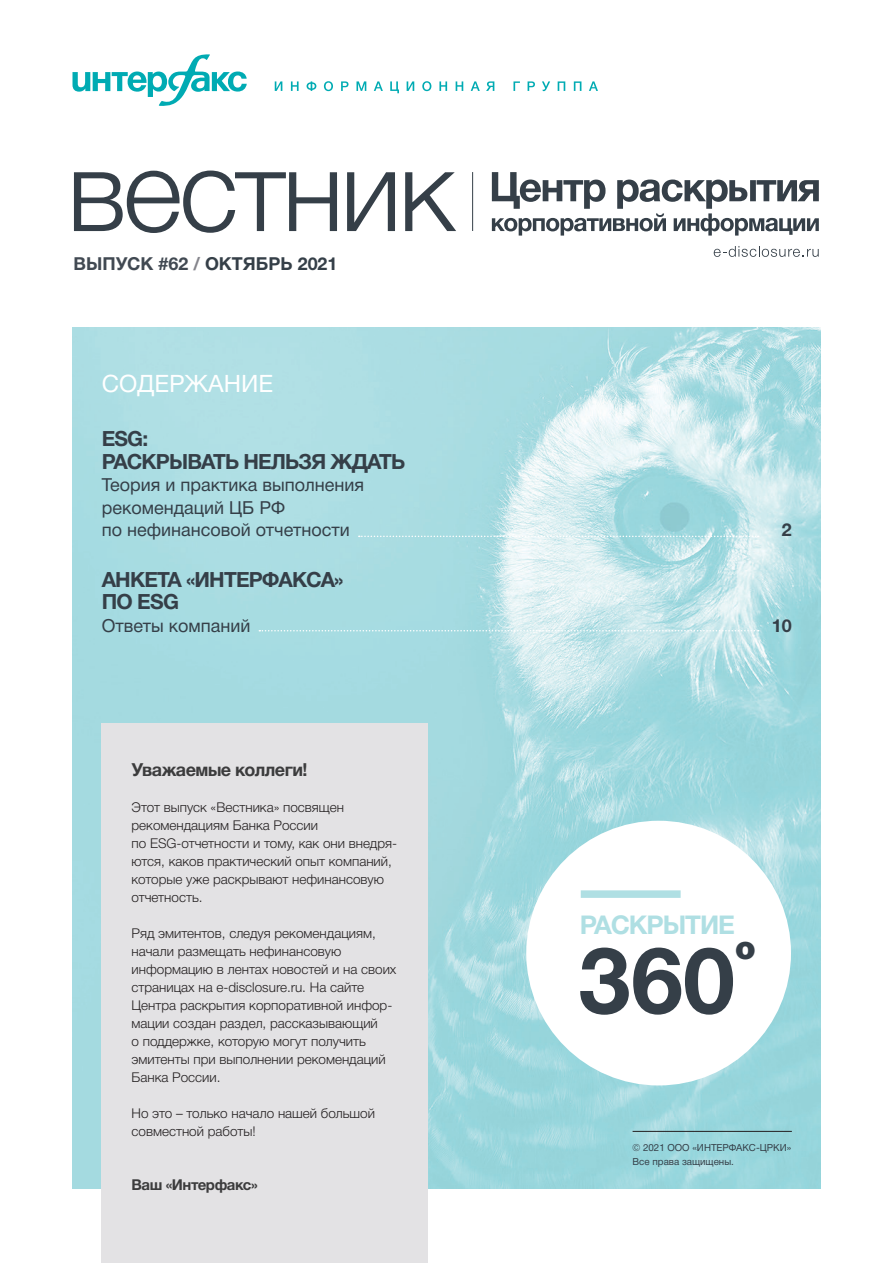
<style>
.page{position:relative;width:893px;height:1263px;background:#fff}
.page>*{position:absolute;margin:0;border:0;box-sizing:border-box;transform-origin:0 0}
.t1{font:700 93.6px "Helvetica Neue Cyr";color:#353f48}
.t2{font:900 32.7px "Helvetica Neue Cyr";color:#353f48}
.t3{font:700 25.95px "Helvetica Neue Cyr";letter-spacing:-.04em;color:#afdfe3}
.t4{font:24px "Helvetica Neue Cyr";color:#fff}
.t5{font:700 21px/22.5px "Helvetica Neue Cyr";letter-spacing:-.04em;color:#353f48}
.t6{font:18px/22.5px "Helvetica Neue Cyr";color:#353f48}
.t7{font:700 18px "Helvetica Neue Cyr";color:#353f48}
.t8{font:700 18px "Helvetica Neue Cyr";letter-spacing:-.03em;color:#3c3c3d}
.t9{font:700 15px "Helvetica Neue Cyr";letter-spacing:-.03em;color:#3c3c3d}
.t10{font:300 13.5px/18px "Helvetica Neue Cyr";color:#231f20}
.t11{font:9.75px/13.5px "Helvetica Neue Cyr";color:#353f48}
.s1{color:#414952}
.s2{color:#85858c}
</style>
<div class="page">
<img style="left:72px;top:327px;width:749px;height:861px">
<div style="left:102px;top:723px;width:326px;height:540px;background:#e3e2e4"></div>
<svg style="left:714px;top:246px;width:105px;height:11px"></svg>
<svg style="left:74px;top:171px;width:382px;height:62px"></svg>
<hr style="left:472px;top:172px;width:1px;height:59px;background:#353f48">
<svg style="left:492px;top:172px;width:327px;height:64px"></svg>
<hr style="left:633px;top:1131px;width:159px;height:1px;background:#231f20">
<svg style="left:275px;top:81px;width:7px;height:10px"></svg>
<svg style="left:291px;top:81px;width:8px;height:10px"></svg>
<svg style="left:307px;top:81px;width:9px;height:10px"></svg>
<svg style="left:324px;top:81px;width:9px;height:10px"></svg>
<svg style="left:341px;top:81px;width:7px;height:10px"></svg>
<svg style="left:356px;top:81px;width:10px;height:10px"></svg>
<svg style="left:374px;top:81px;width:9px;height:10px"></svg>
<svg style="left:390px;top:81px;width:9px;height:12px"></svg>
<svg style="left:407px;top:81px;width:7px;height:10px"></svg>
<svg style="left:422px;top:81px;width:9px;height:10px"></svg>
<svg style="left:439px;top:81px;width:8px;height:10px"></svg>
<svg style="left:456px;top:81px;width:7px;height:10px"></svg>
<svg style="left:471px;top:81px;width:9px;height:10px"></svg>
<svg style="left:486px;top:81px;width:8px;height:10px"></svg>
<svg style="left:513px;top:81px;width:7px;height:10px"></svg>
<svg style="left:528px;top:81px;width:7px;height:10px"></svg>
<svg style="left:542px;top:81px;width:8px;height:10px"></svg>
<svg style="left:558px;top:81px;width:7px;height:10px"></svg>
<svg style="left:574px;top:81px;width:7px;height:10px"></svg>
<svg style="left:589px;top:81px;width:9px;height:10px"></svg>
<svg style="left:73px;top:54px;width:174px;height:52px"></svg>
<svg style="left:359px;top:536px;width:400px;height:1px"></svg>
<svg style="left:259px;top:630px;width:500px;height:1px"></svg>
<div style="left:526px;top:821px;width:265px;height:264px;background:#fff;border-radius:50%"></div>
<div style="left:581px;top:890px;width:100px;height:8px;background:#afdfe3"></div>
<h3 class="t7" style="left:74px;top:254px;width:266px"><span class="s1">ВЫПУСК #62</span> <span class="s2">/</span> ОКТЯБРЬ 2021</h3>
<h3 class="t4" style="left:102px;top:370px;width:173px">СОДЕРЖАНИЕ</h3>
<h3 class="t5" style="left:102px;top:428px;width:305px">ESG:<br>РАСКРЫВАТЬ НЕЛЬЗЯ ЖДАТЬ</h3>
<h3 class="t6" style="left:102px;top:474px;width:264px">Теория и практика выполнения рекомендаций ЦБ РФ<br>по нефинансовой отчетности</h3>
<h3 class="t7" style="left:782px;top:520px;width:12px">2</h3>
<h3 class="t5" style="left:102px;top:568px;width:243px">АНКЕТА «ИНТЕРФАКСА»<br>ПО ESG</h3>
<h3 class="t6" style="left:102px;top:614px;width:150px">Ответы компаний</h3>
<h3 class="t7" style="left:772px;top:615px;width:22px">10</h3>
<h3 class="t8" style="left:132px;top:759px;width:177px">Уважаемые коллеги!</h3>
<p class="t10" style="left:132px;top:798px;width:267px">Этот выпуск «Вестника» посвящен рекомендациям Банка России<br>по ESG-отчетности и тому, как они внедря&shy;ются, каков практический опыт компаний, которые уже раскрывают нефинансовую отчетность.</p>
<p class="t10" style="left:132px;top:924px;width:266px">Ряд эмитентов, следуя рекомендациям, начали размещать нефинансовую информацию в лентах новостей и на своих страницах на e-disclosure.ru. На сайте Центра раскрытия корпоративной инфор&shy;мации создан раздел, рассказывающий<br>о поддержке, которую могут получить эмитенты при выполнении рекомендаций Банка России.</p>
<p class="t10" style="left:132px;top:1104px;width:245px">Но это – только начало нашей большой совместной работы!</p>
<p class="t9" style="left:132px;top:1176px;width:128px">Ваш «Интерфакс»</p>
<h3 class="t3" style="left:580px;top:910px;width:157px">РАСКРЫТИЕ</h3>
<h1 class="t1" style="left:579px;top:929px;width:158px">360</h1>
<h2 class="t2" style="left:735px;top:929px;width:22px">о</h2>
<p class="t11" style="left:633px;top:1141px;width:160px">© 2021 ООО «ИНТЕРФАКС-ЦРКИ»<br>Все права защищены.</p>
</div>
